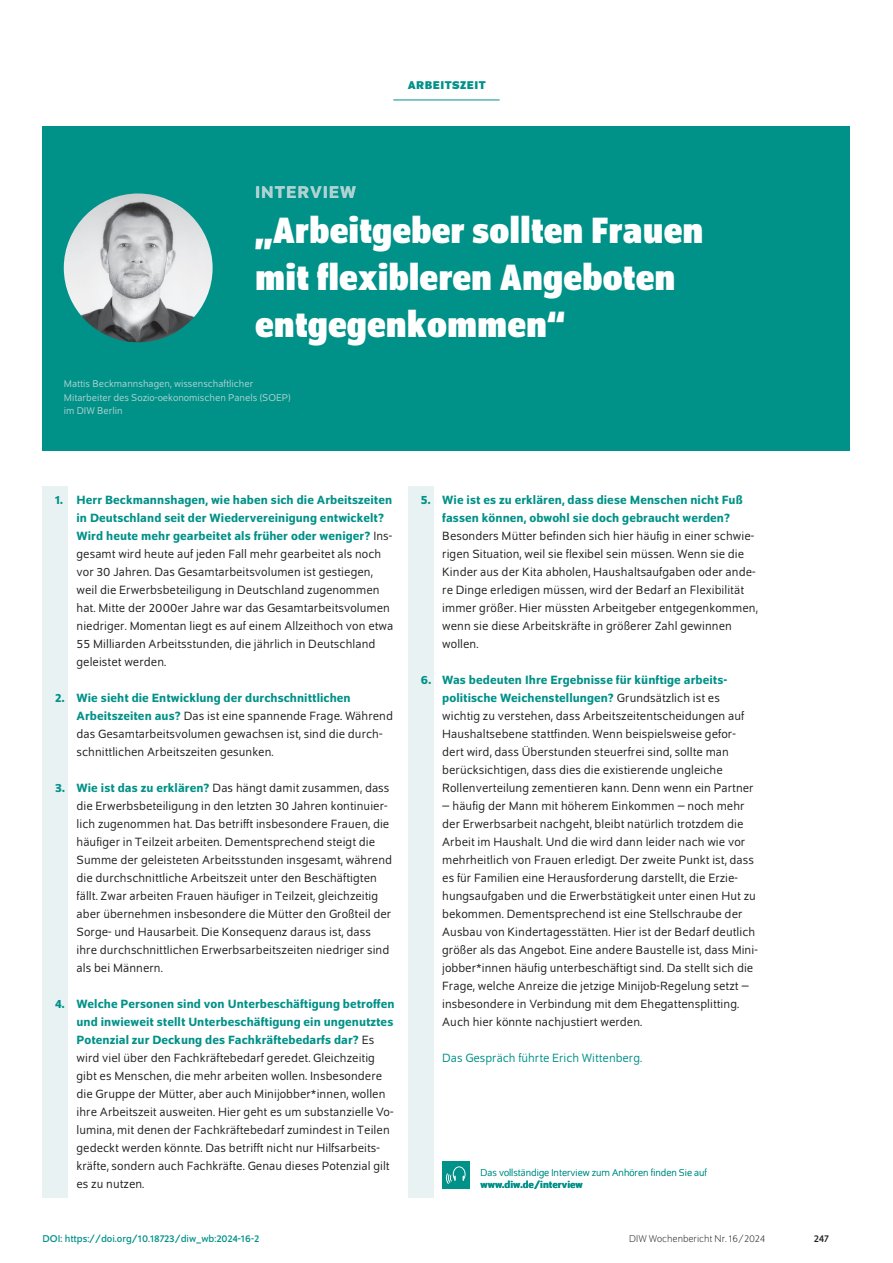
<style>
.page{position:relative;width:893px;height:1263px;background:#fff}
.page>*{position:absolute;margin:0;border:0;box-sizing:border-box;transform-origin:0 0}
.t1{font:700 semi-condensed 39px/46.8px "Schumpeter";color:#fff}
.t2{font:500 18px "Schumpeter";letter-spacing:.05em;color:#afd3d2}
.t3{font:12.75px/18px "Schumpeter Blond";letter-spacing:.005em;color:#231f20}
.t4{font:500 12.75px/18px "Schumpeter";letter-spacing:.005em;color:#009188}
.t5{font:12.75px "Schumpeter Blond";color:#009188}
.t6{font:700 12px "Schumpeter";letter-spacing:.04em;color:#009188}
.t7{font:10.5px/13.5px "Schumpeter Blond";color:#afd3d2}
.t8{font:300 10.5px "Schumpeter";color:#009188}
.t9{font:10.5px "Schumpeter";color:#009188}
.t10{font:300 10.5px "Schumpeter";color:#231f20}
.t11{font:500 10.5px "Schumpeter";color:#009188}
.t12{font:10.5px "Schumpeter";color:#231f20}
.s1{font-family:"Schumpeter Blond";font-weight:400;color:#231f20}
.s2{font-family:"Schumpeter";font-weight:500;color:#009188}
</style>
<div class="page">
<div style="left:408px;top:486px;width:26px;height:711px;background:#e9f2f2"></div>
<div style="left:43px;top:486px;width:25px;height:711px;background:#e9f2f2"></div>
<div style="left:43px;top:126px;width:807px;height:324px;background:#009188"></div>
<hr style="left:393px;top:100px;width:107px;height:1px;background:#009188">
<div style="left:442px;top:1161px;width:27px;height:27px;background:#009188"></div>
<svg style="left:446px;top:1166px;width:20px;height:18px"></svg>
<img style="left:64px;top:193px;width:149px;height:149px;border-radius:74px">
<h2 class="t2" style="left:255px;top:183px;width:102px">INTERVIEW</h2>
<p class="t6" style="left:408px;top:79px;width:79px">ARBEITSZEIT</p>
<h1 class="t1" style="left:255px;top:207px;width:450px">„Arbeitgeber sollten Frauen mit flexibleren Angeboten entgegenkommen“</h1>
<p class="t7" style="left:64px;top:377px;width:229px">Mattis Beckmannshagen, wissenschaftlicher<br>Mitarbeiter des Sozio-oekonomischen Panels (SOEP) im DIW Berlin</p>
<p class="t4" style="left:77px;top:491px;width:317px;text-indent:-21px">1. Herr Beckmannshagen, wie haben sich die Arbeitszeiten in Deutschland seit der Wiedervereinigung entwickelt?<br>Wird heute mehr gearbeitet als früher oder weniger? <span class="s1">Ins-</span></p>
<p class="t3" style="left:77px;top:545px;width:318px">gesamt wird heute auf jeden Fall mehr gearbeitet als noch vor 30 Jahren. Das Gesamtarbeitsvolumen ist gestiegen, weil die Erwerbsbeteiligung in Deutschland zugenommen hat. Mitte der 2000er Jahre war das Gesamtarbeitsvolumen niedriger. Momentan liegt es auf einem Allzeithoch von etwa 55 Milliarden Arbeitsstunden, die jährlich in Deutschland geleistet werden.</p>
<p class="t4" style="left:55px;top:689px;width:297px">2. Wie sieht die Entwicklung der durchschnittlichen</p>
<p class="t3" style="left:77px;top:707px;width:318px"><span class="s2">Arbeitszeiten aus?</span> Das ist eine spannende Frage. Während das Gesamtarbeitsvolumen gewachsen ist, sind die durch&shy;schnittlichen Arbeitszeiten gesunken.</p>
<p class="t3" style="left:77px;top:779px;width:317px;text-indent:-21px"><span class="s2">3. Wie ist das zu erklären?</span> Das hängt damit zusammen, dass die Erwerbsbeteiligung in den letzten 30 Jahren kontinuier&shy;lich zugenommen hat. Das betrifft insbesondere Frauen, die häufiger in Teilzeit arbeiten. Dementsprechend steigt die Summe der geleisteten Arbeitsstunden insgesamt, während die durchschnittliche Arbeitszeit unter den Beschäftigten fällt. Zwar arbeiten Frauen häufiger in Teilzeit, gleichzeitig aber übernehmen insbesondere die Mütter den Großteil der Sorge- und Hausarbeit. Die Konsequenz daraus ist, dass ihre durchschnittlichen Erwerbsarbeitszeiten niedriger sind als bei Männern.</p>
<p class="t4" style="left:77px;top:995px;width:319px;text-align:justify;text-indent:-21px">4. Welche Personen sind von Unterbeschäftigung betroffen und inwieweit stellt Unterbeschäftigung ein ungenutztes Potenzial zur Deckung des Fachkräftebedarfs dar? <span class="s1">Es</span></p>
<p class="t3" style="left:77px;top:1049px;width:318px">wird viel über den Fachkräftebedarf geredet. Gleichzeitig gibt es Menschen, die mehr arbeiten wollen. Insbesondere die Gruppe der Mütter, aber auch Minijobber*innen, wollen ihre Arbeitszeit ausweiten. Hier geht es um substanzielle Vo&shy;lumina, mit denen der Fachkräftebedarf zumindest in Teilen gedeckt werden könnte. Das betrifft nicht nur Hilfsarbeits&shy;kräfte, sondern auch Fachkräfte. Genau dieses Potenzial gilt es zu nutzen.</p>
<p class="t9" style="left:43px;top:1233px;width:218px">DOI: https://doi.org/10.18723/diw_wb:2024-16-2</p>
<p class="t4" style="left:442px;top:491px;width:302px;text-indent:-21px">5. Wie ist es zu erklären, dass diese Menschen nicht Fuß fassen können, obwohl sie doch gebraucht werden?</p>
<p class="t3" style="left:442px;top:527px;width:317px">Besonders Mütter befinden sich hier häufig in einer schwie&shy;rigen Situation, weil sie flexibel sein müssen. Wenn sie die Kinder aus der Kita abholen, Haushaltsaufgaben oder ande&shy;re Dinge erledigen müssen, wird der Bedarf an Flexibilität immer größer. Hier müssten Arbeitgeber entgegenkommen, wenn sie diese Arbeitskräfte in größerer Zahl gewinnen wollen.</p>
<p class="t4" style="left:442px;top:671px;width:287px;text-indent:-21px">6. Was bedeuten Ihre Ergebnisse für künftige arbeits&shy;politische Weichenstellungen? <span class="s1">Grundsätzlich ist es</span></p>
<p class="t3" style="left:442px;top:707px;width:313px">wichtig zu verstehen, dass Arbeitszeitentscheidungen auf Haushaltsebene stattfinden. Wenn beispielsweise gefor&shy;dert wird, dass Überstunden steuerfrei sind, sollte man berücksichtigen, dass dies die existierende ungleiche Rollenverteilung zementieren kann. Denn wenn ein Partner</p>
<p class="t3" style="left:442px;top:797px;width:317px">– häufig der Mann mit höherem Einkommen – noch mehr der Erwerbsarbeit nachgeht, bleibt natürlich trotzdem die Arbeit im Haushalt. Und die wird dann leider nach wie vor mehrheitlich von Frauen erledigt. Der zweite Punkt ist, dass es für Familien eine Herausforderung darstellt, die Erzie&shy;hungsaufgaben und die Erwerbstätigkeit unter einen Hut zu bekommen. Dementsprechend ist eine Stellschraube der Ausbau von Kindertagesstätten. Hier ist der Bedarf deutlich größer als das Angebot. Eine andere Baustelle ist, dass Mini&shy;jobber*innen häufig unterbeschäftigt sind. Da stellt sich die Frage, welche Anreize die jetzige Minijob-Regelung setzt – insbesondere in Verbindung mit dem Ehegattensplitting.<br>Auch hier könnte nachjustiert werden.</p>
<p class="t5" style="left:442px;top:1052px;width:201px">Das Gespräch führte Erich Wittenberg.</p>
<p class="t8" style="left:480px;top:1167px;width:228px">Das vollständige Interview zum Anhören finden Sie auf</p>
<p class="t11" style="left:480px;top:1179px;width:104px">www.diw.de/interview</p>
<p class="t10" style="left:629px;top:1234px;width:138px">DIW Wochenbericht Nr. 16/2024</p>
<p class="t12" style="left:814px;top:1233px;width:17px">247</p>
</div>
